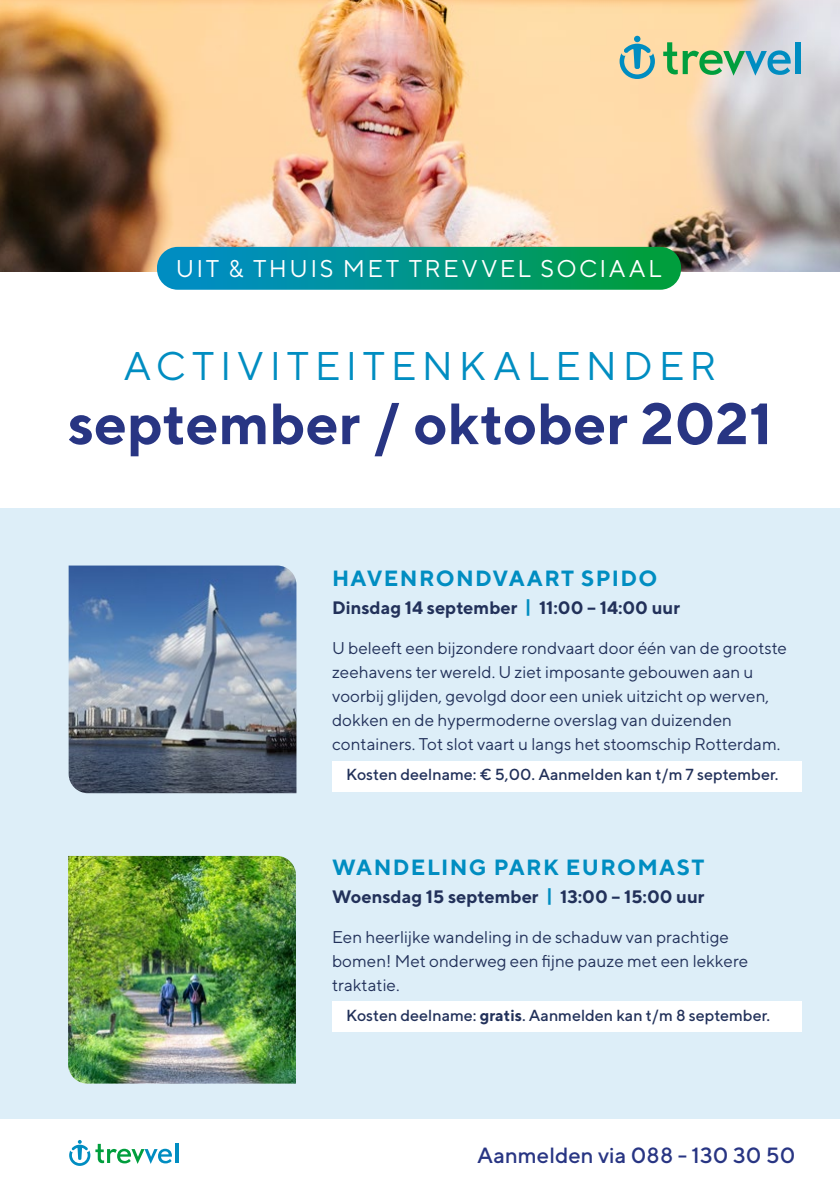
<style>
.page{position:relative;width:840px;height:1191px;background:#fff}
.page>*{position:absolute;margin:0;border:0;box-sizing:border-box;transform-origin:0 0}
.t1{font:700 58px "TT Norms";color:#283583}
.t2{font:40px "TT Norms";letter-spacing:.14em;color:#008dc1}
.t3{font:24.2px "TT Norms";letter-spacing:.095em;color:#fff}
.t4{font:700 22px "TT Norms";letter-spacing:.06em;color:#008dc1}
.t5{font:500 22px "TT Norms";color:#283583}
.t6{font:700 18px "TT Norms";color:#22315a}
.t7{font:17px/24px "TT Norms";color:#22315a}
.t8{font:500 16px "TT Norms";color:#22315a}
.s1{color:#008dc1}
.s2{font-weight:700}
</style>
<div class="page">
<div style="left:0;top:508px;width:839px;height:611px;background:#ddeef8"></div>
<img style="left:0;top:0;width:839px;height:271px">
<img style="left:68px;top:856px;width:228px;height:227px">
<img style="left:69px;top:565px;width:227px;height:228px">
<svg style="left:157px;top:247px;width:523px;height:43px;background:#049686"></svg>
<svg style="left:663px;top:42px;width:127px;height:34px;background:#9ec3a6"></svg>
<div style="left:795px;top:42px;width:5px;height:32px;background:#008dc1"></div>
<svg style="left:633px;top:36px;width:7px;height:6px"></svg>
<svg style="left:619px;top:44px;width:35px;height:35px"></svg>
<hr style="left:175px;top:1143px;width:3px;height:20px;background:#008dc1">
<svg style="left:69px;top:1140px;width:103px;height:25px"></svg>
<div style="left:332px;top:761px;width:469px;height:31px;background:#fff"></div>
<div style="left:332px;top:1001px;width:469px;height:31px;background:#fff"></div>
<h3 class="t3" style="left:175px;top:254px;width:487px">UIT &amp; THUIS MET TREVVEL SOCIAAL</h3>
<h2 class="t2" style="left:123px;top:341px;width:594px">ACTIVITEITENKALENDER</h2>
<h1 class="t1" style="left:68px;top:387px;width:705px">september / oktober 2021</h1>
<p class="t4" style="left:332px;top:565px;width:327px">HAVENRONDVAART SPIDO</p>
<p class="t6" style="left:332px;top:597px;width:349px">Dinsdag 14 september <span class="s1">|</span> 11:00 – 14:00 uur</p>
<p class="t7" style="left:332px;top:636px;width:456px">U beleeft een bijzondere rondvaart door één van de grootste zeehavens ter wereld. U ziet imposante gebouwen aan u voorbij glijden, gevolgd door een uniek uitzicht op werven, dokken en de hypermoderne overslag van duizenden containers. Tot slot vaart u langs het stoomschip Rotterdam.</p>
<p class="t8" style="left:346px;top:765px;width:433px">Kosten deelname: € 5,00. Aanmelden kan t/m 7 september.</p>
<p class="t4" style="left:332px;top:853px;width:373px">WANDELING PARK EUROMAST</p>
<p class="t6" style="left:332px;top:885px;width:374px">Woensdag 15 september <span class="s1">|</span> 13:00 – 15:00 uur</p>
<p class="t7" style="left:332px;top:924px;width:417px">Een heerlijke wandeling in de schaduw van prachtige bomen! Met onderweg een fijne pauze met een lekkere traktatie.</p>
<p class="t8" style="left:346px;top:1005px;width:425px">Kosten deelname: <span class="s2">gratis</span>. Aanmelden kan t/m 8 september.</p>
<p class="t5" style="left:477px;top:1141px;width:319px">Aanmelden via 088 - 130 30 50</p>
</div>
